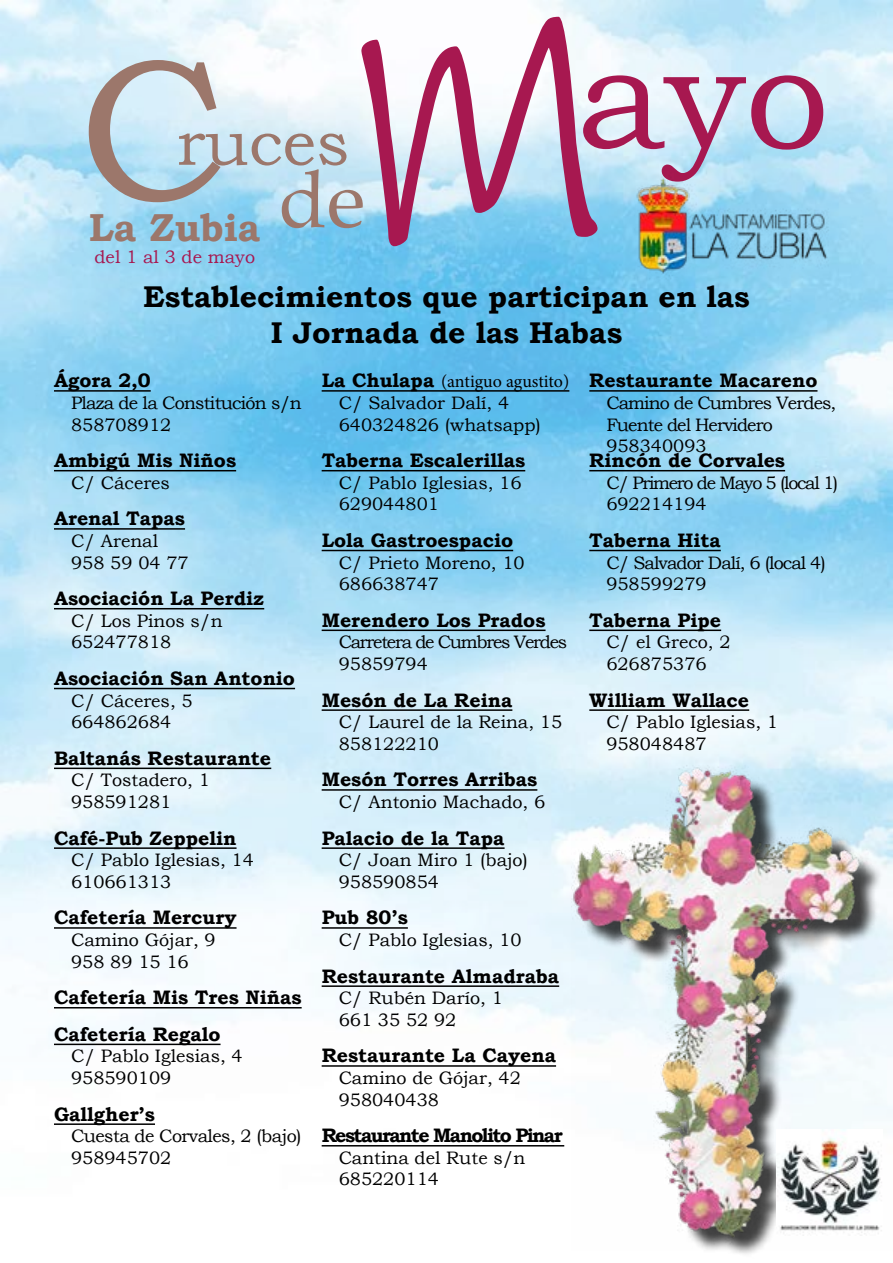
<style>
.page{position:relative;width:893px;height:1263px;background:#fff}
.page>*{position:absolute;margin:0;border:0;box-sizing:border-box;transform-origin:0 0}
.t1{font:201.75px "Bookman Old Style";color:#9c776b}
.t2{font:150px "Bookman Old Style";color:#a71850}
.t3{font:79.65px "Book Antiqua";color:#9c776b}
.t4{font:64.65px "Bookman Old Style";color:#9c776b}
.t5{font:700 39px "Bookman Old Style";color:#9c776b}
.t6{font:700 30px/36px "Bookman Old Style";color:#000;text-align:center}
.t7{font:700 19.5px/36.6px "Bookman Old Style";color:#000}
.t8{font:700 19.5px "Bookman Old Style";letter-spacing:-.08em;color:#000}
.t9{font:18px/21.6px "Bookman Old Style";color:#000}
.t10{font:18px/21.6px "Bookman Old Style";letter-spacing:-.05em;color:#000}
.t11{font:18px/21.6px "Bookman Old Style";letter-spacing:-.07em;color:#000}
.t12{font:18px/21.6px "Bookman Old Style";letter-spacing:-.04em;color:#000}
.t13{font:18px/21.6px "Bookman Old Style";letter-spacing:-.03em;color:#000}
.t14{font:18px "Minion Pro";letter-spacing:-.005em;color:#000}
.t15{font:18px "Bookman Old Style";color:#a71850}
.s1{font-family:"Ink Free";font-size:333px}
.s2{font-family:"Bookman Old Style";font-weight:700;font-size:19.5px}
</style>
<div class="page">
<img style="left:0;top:0;width:893px;height:1147px">
<img style="left:571px;top:754px;width:322px;height:496px">
<hr style="left:54px;top:390px;width:97px;height:2px;background:#000">
<hr style="left:54px;top:470px;width:182px;height:1px;background:#000">
<hr style="left:54px;top:528px;width:131px;height:2px;background:#000">
<hr style="left:54px;top:608px;width:210px;height:1px;background:#000">
<hr style="left:54px;top:688px;width:241px;height:1px;background:#000">
<hr style="left:54px;top:767px;width:217px;height:2px;background:#000">
<hr style="left:54px;top:847px;width:183px;height:2px;background:#000">
<hr style="left:54px;top:927px;width:183px;height:2px;background:#000">
<hr style="left:54px;top:1007px;width:248px;height:1px;background:#000">
<hr style="left:54px;top:1043px;width:167px;height:2px;background:#000">
<hr style="left:54px;top:1123px;width:101px;height:2px;background:#000">
<hr style="left:322px;top:390px;width:247px;height:2px;background:#000">
<hr style="left:322px;top:470px;width:203px;height:1px;background:#000">
<hr style="left:322px;top:550px;width:191px;height:1px;background:#000">
<hr style="left:322px;top:629px;width:224px;height:2px;background:#000">
<hr style="left:322px;top:709px;width:190px;height:2px;background:#000">
<hr style="left:322px;top:789px;width:215px;height:2px;background:#000">
<hr style="left:322px;top:847px;width:183px;height:2px;background:#000">
<hr style="left:322px;top:927px;width:86px;height:2px;background:#000">
<hr style="left:322px;top:985px;width:237px;height:2px;background:#000">
<hr style="left:322px;top:1065px;width:234px;height:2px;background:#000">
<hr style="left:322px;top:1145px;width:242px;height:1px;background:#000">
<hr style="left:589px;top:390px;width:228px;height:2px;background:#000">
<hr style="left:589px;top:470px;width:196px;height:1px;background:#000">
<hr style="left:589px;top:550px;width:132px;height:1px;background:#000">
<hr style="left:589px;top:629px;width:132px;height:2px;background:#000">
<hr style="left:589px;top:709px;width:160px;height:2px;background:#000">
<img style="left:776px;top:1129px;width:106px;height:106px">
<img style="left:625px;top:161px;width:214px;height:124px">
<h2 class="t2" style="left:339px;top:-1px;width:492px"><span class="s1">M</span>ayo</h2>
<h1 class="t1" style="left:78px;top:0;width:151px">C</h1>
<h3 class="t4" style="left:177px;top:101px;width:174px">ruces</h3>
<h3 class="t3" style="left:278px;top:145px;width:88px">de</h3>
<h3 class="t5" style="left:89px;top:199px;width:173px">La Zubia</h3>
<p class="t15" style="left:94px;top:245px;width:162px">del 1 al 3 de mayo</p>
<h3 class="t6" style="left:143px;top:278px;width:608px">Establecimientos que participan en las<br>I Jornada de las Habas</h3>
<p class="t7" style="left:54px;top:362px;width:98px">Ágora 2,0</p>
<p class="t12" style="left:71px;top:392px;width:232px">Plaza de la Constitución s/n<br>858708912</p>
<p class="t7" style="left:54px;top:442px;width:184px">Ambigú Mis Niños</p>
<p class="t9" style="left:71px;top:472px;width:101px">C/ Cáceres</p>
<p class="t7" style="left:54px;top:500px;width:133px">Arenal Tapas</p>
<p class="t9" style="left:71px;top:530px;width:119px">C/ Arenal<br>958 59 04 77</p>
<p class="t7" style="left:54px;top:580px;width:212px">Asociación La Perdiz</p>
<p class="t9" style="left:71px;top:610px;width:153px">C/ Los Pinos s/n<br>652477818</p>
<p class="t7" style="left:54px;top:660px;width:243px">Asociación San Antonio</p>
<p class="t9" style="left:71px;top:690px;width:123px">C/ Cáceres, 5<br>664862684</p>
<p class="t7" style="left:54px;top:740px;width:219px">Baltanás Restaurante</p>
<p class="t9" style="left:71px;top:769px;width:140px">C/ Tostadero, 1<br>958591281</p>
<p class="t7" style="left:54px;top:819px;width:184px">Café-Pub Zeppelin</p>
<p class="t9" style="left:71px;top:849px;width:184px">C/ Pablo Iglesias, 14<br>610661313</p>
<p class="t7" style="left:54px;top:899px;width:184px">Cafetería Mercury</p>
<p class="t9" style="left:71px;top:929px;width:146px">Camino Gójar, 9<br>958 89 15 16</p>
<p class="t7" style="left:54px;top:979px;width:249px">Cafetería Mis Tres Niñas<br>Cafetería Regalo</p>
<p class="t9" style="left:71px;top:1045px;width:173px">C/ Pablo Iglesias, 4<br>958590109</p>
<p class="t7" style="left:54px;top:1095px;width:103px">Gallgher’s</p>
<p class="t13" style="left:71px;top:1125px;width:232px">Cuesta de Corvales, 2 (bajo)<br>958945702</p>
<p class="t14" style="left:322px;top:370px;width:249px"><span class="s2">La Chulapa</span> (antiguo agustito)</p>
<p class="t9" style="left:339px;top:392px;width:204px">C/ Salvador Dalí, 4<br>640324826 (whatsapp)</p>
<p class="t7" style="left:322px;top:442px;width:205px">Taberna Escalerillas</p>
<p class="t9" style="left:339px;top:472px;width:184px">C/ Pablo Iglesias, 16<br>629044801</p>
<p class="t7" style="left:322px;top:522px;width:193px">Lola Gastroespacio</p>
<p class="t9" style="left:339px;top:552px;width:188px">C/ Prieto Moreno, 10<br>686638747</p>
<p class="t7" style="left:322px;top:602px;width:225px">Merendero Los Prados</p>
<p class="t11" style="left:339px;top:631px;width:230px">Carretera de Cumbres Verdes<br>95859794</p>
<p class="t7" style="left:322px;top:681px;width:192px">Mesón de La Reina</p>
<p class="t9" style="left:339px;top:711px;width:225px">C/ Laurel de la Reina, 15<br>858122210</p>
<p class="t7" style="left:322px;top:761px;width:217px">Mesón Torres Arribas</p>
<p class="t9" style="left:339px;top:791px;width:208px">C/ Antonio Machado, 6</p>
<p class="t7" style="left:322px;top:819px;width:184px">Palacio de la Tapa</p>
<p class="t9" style="left:339px;top:849px;width:191px">C/ Joan Miro 1 (bajo)<br>958590854</p>
<p class="t7" style="left:322px;top:899px;width:88px">Pub 80’s</p>
<p class="t9" style="left:339px;top:929px;width:184px">C/ Pablo Iglesias, 10</p>
<p class="t7" style="left:322px;top:957px;width:239px">Restaurante Almadraba</p>
<p class="t9" style="left:339px;top:987px;width:166px">C/ Rubén Darío, 1<br>661 35 52 92</p>
<p class="t7" style="left:322px;top:1037px;width:236px">Restaurante La Cayena</p>
<p class="t9" style="left:339px;top:1067px;width:184px">Camino de Gójar, 42<br>958040438</p>
<p class="t8" style="left:322px;top:1121px;width:243px">Restaurante Manolito Pinar</p>
<p class="t9" style="left:339px;top:1147px;width:188px">Cantina del Rute s/n<br>685220114</p>
<p class="t7" style="left:589px;top:362px;width:230px">Restaurante Macareno</p>
<p class="t10" style="left:606px;top:392px;width:232px">Camino de Cumbres Verdes,<br>Fuente del Hervidero<br>958340093</p>
<p class="t7" style="left:589px;top:442px;width:197px">Rincón de Corvales</p>
<p class="t11" style="left:606px;top:472px;width:234px">C/ Primero de Mayo 5 (local 1)<br>692214194</p>
<p class="t7" style="left:589px;top:522px;width:133px">Taberna Hita</p>
<p class="t10" style="left:606px;top:552px;width:221px">C/ Salvador Dalí, 6 (local 4)<br>958599279</p>
<p class="t7" style="left:589px;top:602px;width:133px">Taberna Pipe</p>
<p class="t9" style="left:606px;top:631px;width:126px">C/ el Greco, 2<br>626875376</p>
<p class="t7" style="left:589px;top:681px;width:161px">William Wallace</p>
<p class="t9" style="left:606px;top:711px;width:173px">C/ Pablo Iglesias, 1<br>958048487</p>
</div>
